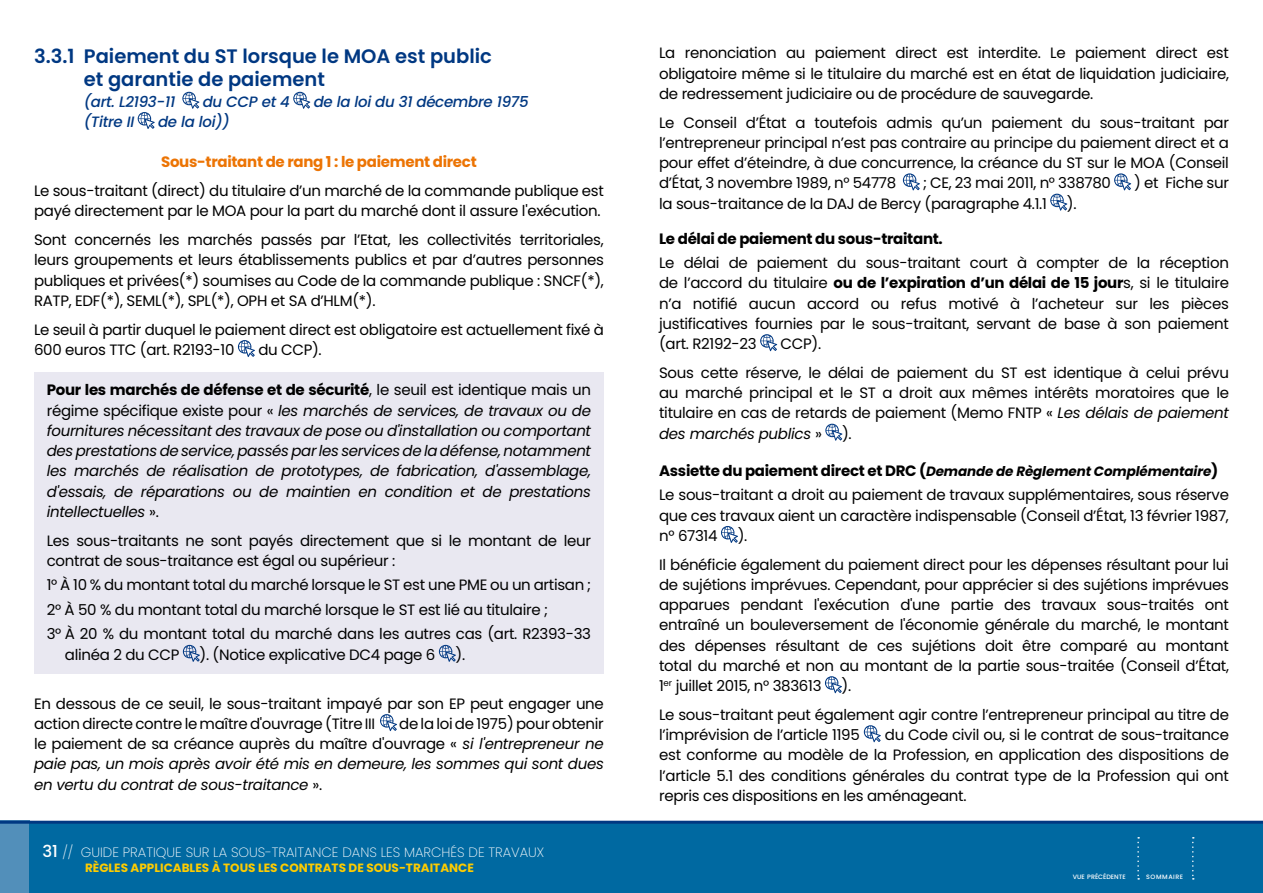
<style>
.page{position:relative;width:1263px;height:893px;background:#fff}
.page>*{position:absolute;margin:0;border:0;box-sizing:border-box;transform-origin:0 0}
.t1{font:600 19.5px/23.4px "Poppins";color:#003882}
.t2{font:15px/20.2px "Poppins";letter-spacing:-.02em;color:#000}
.t3{font:italic 15px/20.2px "Poppins";letter-spacing:-.02em;color:#000;text-align:justify}
.t4{font:italic 500 15px "Poppins";letter-spacing:-.02em;color:#003882}
.t5{font:700 15px "Poppins";letter-spacing:-.02em;color:#ec7404}
.t6{font:700 15px "Poppins";letter-spacing:-.02em;color:#000}
.t7{font:italic 700 13.5px "Poppins";letter-spacing:-.01em;color:#000}
.t8{font:200 13.5px "Poppins";color:#fff}
.t9{font:700 12px "Poppins";color:#fecc00}
.t10{font:500 6.3px "Poppins";color:#fff}
.t11{font:500 6.3px "Poppins";letter-spacing:.085em;color:#fff}
.s1{font-weight:700;font-style:normal}
.s2{font-style:normal}
.s3{font-weight:500;font-size:16.5px}
.s4{font-weight:700}
.s5{font-style:italic}
.s6{font-style:normal;font-size:15px}
</style>
<div class="page">
<div style="left:0;top:821px;width:30px;height:72px;background:#528fba"></div>
<div style="left:30px;top:822px;width:1233px;height:71px;background:#0069a1"></div>
<svg style="left:1192px;top:837px;width:2px;height:43px"></svg>
<svg style="left:1137px;top:837px;width:2px;height:43px"></svg>
<hr style="left:0;top:821px;width:1263px;height:3px;background:#003882">
<div style="left:34px;top:372px;width:570px;height:302px;background:#e9e8f1"></div>
<svg style="left:182px;top:92px;width:17px;height:17px"></svg>
<svg style="left:293px;top:92px;width:17px;height:17px"></svg>
<svg style="left:138px;top:112px;width:17px;height:17px"></svg>
<svg style="left:238px;top:340px;width:17px;height:17px"></svg>
<svg style="left:183px;top:645px;width:17px;height:17px"></svg>
<svg style="left:439px;top:645px;width:17px;height:17px"></svg>
<svg style="left:380px;top:714px;width:17px;height:17px"></svg>
<svg style="left:903px;top:173px;width:17px;height:17px"></svg>
<svg style="left:1114px;top:173px;width:17px;height:17px"></svg>
<svg style="left:1050px;top:194px;width:17px;height:17px"></svg>
<svg style="left:760px;top:334px;width:17px;height:17px"></svg>
<svg style="left:825px;top:424px;width:17px;height:17px"></svg>
<svg style="left:721px;top:526px;width:17px;height:17px"></svg>
<svg style="left:825px;top:676px;width:17px;height:17px"></svg>
<svg style="left:864px;top:725px;width:17px;height:17px"></svg>
<h1 class="t1" style="left:84px;top:45px;width:410px;text-indent:-50px">3.3.1 Paiement du ST lorsque le MOA est public et garantie de paiement</h1>
<p class="t4" style="left:84px;top:93px;width:93px">(art. L2193-11</p>
<p class="t4" style="left:203px;top:93px;width:89px">du CCP et 4</p>
<p class="t4" style="left:314px;top:93px;width:216px">de la loi du 31 décembre 1975</p>
<p class="t4" style="left:84px;top:113px;width:52px">(Titre II</p>
<p class="t4" style="left:158px;top:113px;width:73px">de la loi))</p>
<p class="t5" style="left:161px;top:153px;width:317px">Sous-traitant de rang 1 : le paiement direct</p>
<p class="t2" style="left:34px;top:181px;width:571px">Le sous-traitant (direct) du titulaire d’un marché de la commande publique est payé directement par le MOA pour la part du marché dont il assure l'exécution.</p>
<p class="t2" style="left:34px;top:230px;width:571px;text-align:justify">Sont concernés les marchés passés par l’Etat, les collectivités territoriales, leurs groupements et leurs établissements publics et par d’autres personnes publiques et privées(*) soumises au Code de la commande publique : SNCF(*), RATP, EDF(*), SEML(*), SPL(*), OPH et SA d’HLM(*).</p>
<p class="t2" style="left:34px;top:319px;width:571px">Le seuil à partir duquel le paiement direct est obligatoire est actuellement fixé à<br>600 euros TTC (art. R2193-10</p>
<p class="t2" style="left:258px;top:340px;width:65px">du CCP).</p>
<p class="t3" style="left:47px;top:380px;width:546px"><span class="s1">Pour les marchés de défense et de sécurité</span><span class="s2">, le seuil est identique mais un régime spécifique existe pour «</span> les marchés de services, de travaux ou de fournitures nécessitant des travaux de pose ou d'installation ou comportant des prestations de service, passés par les services de la défense, notamment les marchés de réalisation de prototypes, de fabrication, d'assemblage, d'essais, de réparations ou de maintien en condition et de prestations intellectuelles <span class="s2">».</span></p>
<p class="t2" style="left:47px;top:530px;width:546px">Les sous-traitants ne sont payés directement que si le montant de leur contrat de sous-traitance est égal ou supérieur :</p>
<p class="t2" style="left:47px;top:573px;width:546px;line-height:24.5px">1° À 10 % du montant total du marché lorsque le ST est une PME ou un artisan ;<br>2° À 50 % du montant total du marché lorsque le ST est lié au titulaire ;<br>3° À 20 % du montant total du marché dans les autres cas (art. R2393-33</p>
<p class="t2" style="left:65px;top:644px;width:116px">alinéa 2 du CCP</p>
<p class="t2" style="left:200px;top:644px;width:237px">). (Notice explicative DC4 page 6</p>
<p class="t2" style="left:456px;top:644px;width:11px">).</p>
<p class="t2" style="left:34px;top:693px;width:571px">En dessous de ce seuil, le sous-traitant impayé par son EP peut engager une action directe contre le maître d'ouvrage (Titre III</p>
<p class="t3" style="left:34px;top:714px;width:571px;text-indent:365px"><span class="s2">de la loi de 1975) pour obtenir le paiement de sa créance auprès du maître d'ouvrage «</span> si l'entrepreneur ne paie pas, un mois après avoir été mis en demeure, les sommes qui sont dues en vertu du contrat de sous-traitance <span class="s2">».</span></p>
<p class="t8" style="left:43px;top:844px;width:503px"><span class="s3">31</span> // GUIDE PRATIQUE SUR LA SOUS-TRAITANCE DANS LES MARCHÉS DE TRAVAUX</p>
<p class="t9" style="left:85px;top:860px;width:390px">RÈGLES APPLICABLES À TOUS LES CONTRATS DE SOUS-TRAITANCE</p>
<p class="t2" style="left:659px;top:43px;width:571px;text-align:justify">La renonciation au paiement direct est interdite. Le paiement direct est obligatoire même si le titulaire du marché est en état de liquidation judiciaire, de redressement judiciaire ou de procédure de sauvegarde.</p>
<p class="t2" style="left:659px;top:112px;width:571px;text-align:justify">Le Conseil d’État a toutefois admis qu’un paiement du sous-traitant par l’entrepreneur principal n’est pas contraire au principe du paiement direct et a pour effet d’éteindre, à due concurrence, la créance du ST sur le MOA (Conseil d’État, 3 novembre 1989, n° 54778</p>
<p class="t2" style="left:923px;top:173px;width:189px">; CE, 23 mai 2011, n° 338780</p>
<p class="t2" style="left:1134px;top:173px;width:96px">) et Fiche sur</p>
<p class="t2" style="left:659px;top:193px;width:389px">la sous-traitance de la DAJ de Bercy (paragraphe 4.1.1</p>
<p class="t2" style="left:1067px;top:193px;width:11px">).</p>
<p class="t6" style="left:659px;top:230px;width:285px">Le délai de paiement du sous-traitant.</p>
<p class="t2" style="left:659px;top:253px;width:571px;text-align:justify">Le délai de paiement du sous-traitant court à compter de la réception de l’accord du titulaire <span class="s4">ou de l’expiration d’un délai de 15 jour</span>s, si le titulaire n’a notifié aucun accord ou refus motivé à l’acheteur sur les pièces justificatives fournies par le sous-traitant, servant de base à son paiement (art. R2192-23</p>
<p class="t2" style="left:659px;top:329px;width:571px;line-height:28.8px;text-indent:121px">CCP).<br>Sous cette réserve, le délai de paiement du ST est identique à celui prévu</p>
<p class="t2" style="left:659px;top:383px;width:571px;text-align:justify">au marché principal et le ST a droit aux mêmes intérêts moratoires que le titulaire en cas de retards de paiement (Memo FNTP « <span class="s5">Les délais de paiement des marchés publics</span> »</p>
<p class="t2" style="left:842px;top:423px;width:11px">).</p>
<p class="t7" style="left:659px;top:463px;width:561px"><span class="s6">Assiette du paiement direct et DRC (</span>Demande de Règlement Complémentaire<span class="s6">)</span></p>
<p class="t2" style="left:659px;top:485px;width:571px;text-align:justify">Le sous-traitant a droit au paiement de travaux supplémentaires, sous réserve que ces travaux aient un caractère indispensable (Conseil d’État, 13 février 1987, n° 67314</p>
<p class="t2" style="left:659px;top:521px;width:571px;line-height:28.8px;text-indent:79px">).<br>Il bénéficie également du paiement direct pour les dépenses résultant pour lui</p>
<p class="t2" style="left:659px;top:575px;width:571px;text-align:justify">de sujétions imprévues. Cependant, pour apprécier si des sujétions imprévues apparues pendant l'exécution d'une partie des travaux sous-traités ont entraîné un bouleversement de l'économie générale du marché, le montant des dépenses résultant de ces sujétions doit être comparé au montant total du marché et non au montant de la partie sous-traitée (Conseil d’État, 1<sup>er</sup> juillet 2015, n° 383613</p>
<p class="t2" style="left:659px;top:671px;width:571px;line-height:28.8px;text-indent:182px">).<br>Le sous-traitant peut également agir contre l’entrepreneur principal au titre de</p>
<p class="t2" style="left:659px;top:725px;width:202px">l’imprévision de l’article 1195</p>
<p class="t2" style="left:659px;top:725px;width:571px;text-align:justify;text-indent:226px">du Code civil ou, si le contrat de sous-traitance est conforme au modèle de la Profession, en application des dispositions de l’article 5.1 des conditions générales du contrat type de la Profession qui ont repris ces dispositions en les aménageant.</p>
<p class="t10" style="left:1073px;top:873px;width:54px">VUE PRÉCÉDENTE</p>
<p class="t11" style="left:1146px;top:873px;width:38px">SOMMAIRE</p>
</div>
